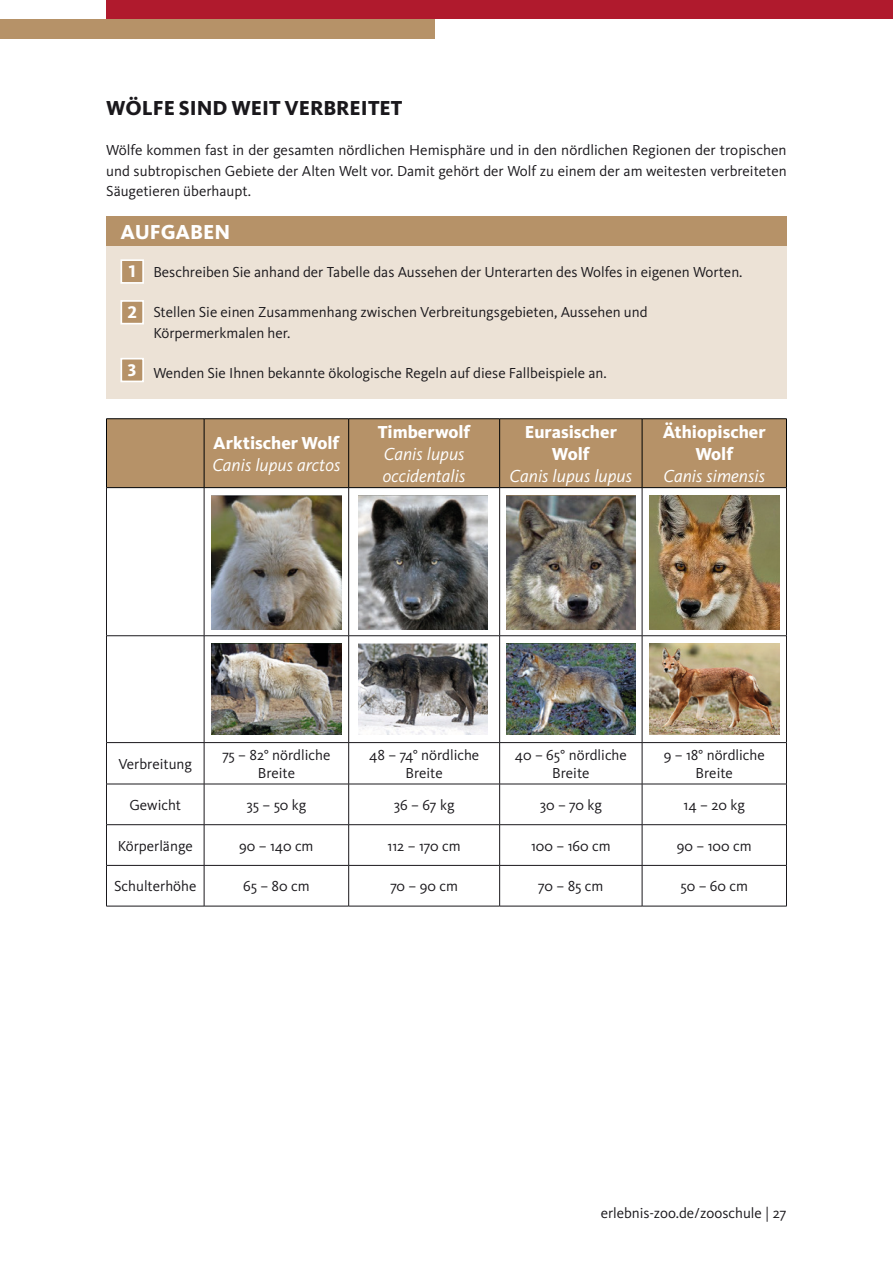
<style>
.page{position:relative;width:893px;height:1263px;background:#fff}
.page>*{position:absolute;margin:0;border:0;box-sizing:border-box;transform-origin:0 0}
.t1{font:800 21px "Kievit OT";color:#1a181c}
.t2{font:800 21px "Kievit OT";color:#fff}
.t3{font:italic 18px/21.6px "Kievit OT";color:#fff}
.t4{font:800 18px/21.6px "Kievit OT";color:#fff;text-align:center}
.t5{font:800 17.55px "Kievit OT";color:#fff}
.t6{font:15px/18px "Kievit OT";color:#1a181c;text-align:center}
</style>
<div class="page">
<div style="left:0;top:19px;width:435px;height:19px;background:#b69268"></div>
<div style="left:106px;top:0;width:787px;height:19px;background:#b01a2d"></div>
<div style="left:106px;top:239px;width:681px;height:159px;background:#ece2d6"></div>
<div style="left:106px;top:216px;width:681px;height:30px;background:#b69268"></div>
<div style="left:120px;top:259px;width:24px;height:25px;background:#b69268;border:2px solid #fff"></div>
<div style="left:120px;top:300px;width:24px;height:24px;background:#b69268;border:2px solid #fff"></div>
<div style="left:120px;top:358px;width:24px;height:24px;background:#b69268;border:2px solid #fff"></div>
<div style="left:107px;top:419px;width:679px;height:68px;background:#b69268"></div>
<hr style="left:106px;top:418px;width:98px;height:1px;background:#010304">
<hr style="left:106px;top:419px;width:1px;height:68px;background:#010304">
<hr style="left:204px;top:418px;width:145px;height:1px;background:#010304">
<hr style="left:204px;top:419px;width:1px;height:68px;background:#010304">
<hr style="left:349px;top:418px;width:151px;height:1px;background:#010304">
<hr style="left:348px;top:419px;width:1px;height:68px;background:#010304">
<hr style="left:500px;top:418px;width:142px;height:1px;background:#010304">
<hr style="left:499px;top:419px;width:1px;height:68px;background:#010304">
<hr style="left:642px;top:418px;width:145px;height:1px;background:#010304">
<hr style="left:642px;top:419px;width:1px;height:68px;background:#010304">
<hr style="left:786px;top:419px;width:1px;height:68px;background:#010304">
<hr style="left:106px;top:487px;width:98px;height:1px;background:#010304">
<hr style="left:204px;top:487px;width:145px;height:1px;background:#010304">
<hr style="left:349px;top:487px;width:151px;height:1px;background:#010304">
<hr style="left:500px;top:487px;width:142px;height:1px;background:#010304">
<hr style="left:642px;top:487px;width:145px;height:1px;background:#010304">
<hr style="left:106px;top:488px;width:1px;height:147px;background:#1a181c">
<hr style="left:204px;top:488px;width:1px;height:147px;background:#1a181c">
<hr style="left:348px;top:488px;width:1px;height:147px;background:#1a181c">
<hr style="left:499px;top:488px;width:1px;height:147px;background:#1a181c">
<hr style="left:642px;top:488px;width:1px;height:147px;background:#1a181c">
<hr style="left:786px;top:488px;width:1px;height:147px;background:#1a181c">
<hr style="left:106px;top:635px;width:98px;height:1px;background:#1a181c">
<hr style="left:106px;top:636px;width:1px;height:106px;background:#1a181c">
<hr style="left:204px;top:635px;width:145px;height:1px;background:#1a181c">
<hr style="left:204px;top:636px;width:1px;height:106px;background:#1a181c">
<hr style="left:349px;top:635px;width:151px;height:1px;background:#1a181c">
<hr style="left:348px;top:636px;width:1px;height:106px;background:#1a181c">
<hr style="left:500px;top:635px;width:142px;height:1px;background:#1a181c">
<hr style="left:499px;top:636px;width:1px;height:106px;background:#1a181c">
<hr style="left:642px;top:635px;width:145px;height:1px;background:#1a181c">
<hr style="left:642px;top:636px;width:1px;height:106px;background:#1a181c">
<hr style="left:786px;top:636px;width:1px;height:106px;background:#1a181c">
<hr style="left:106px;top:742px;width:98px;height:1px;background:#1a181c">
<hr style="left:106px;top:743px;width:1px;height:41px;background:#1a181c">
<hr style="left:204px;top:742px;width:145px;height:1px;background:#1a181c">
<hr style="left:204px;top:743px;width:1px;height:41px;background:#1a181c">
<hr style="left:349px;top:742px;width:151px;height:1px;background:#1a181c">
<hr style="left:348px;top:743px;width:1px;height:41px;background:#1a181c">
<hr style="left:500px;top:742px;width:142px;height:1px;background:#1a181c">
<hr style="left:499px;top:743px;width:1px;height:41px;background:#1a181c">
<hr style="left:642px;top:742px;width:145px;height:1px;background:#1a181c">
<hr style="left:642px;top:743px;width:1px;height:41px;background:#1a181c">
<hr style="left:786px;top:743px;width:1px;height:41px;background:#1a181c">
<hr style="left:106px;top:784px;width:98px;height:1px;background:#1a181c">
<hr style="left:106px;top:784px;width:1px;height:40px;background:#1a181c">
<hr style="left:204px;top:784px;width:145px;height:1px;background:#1a181c">
<hr style="left:204px;top:784px;width:1px;height:40px;background:#1a181c">
<hr style="left:349px;top:784px;width:151px;height:1px;background:#1a181c">
<hr style="left:348px;top:784px;width:1px;height:40px;background:#1a181c">
<hr style="left:500px;top:784px;width:142px;height:1px;background:#1a181c">
<hr style="left:499px;top:784px;width:1px;height:40px;background:#1a181c">
<hr style="left:642px;top:784px;width:145px;height:1px;background:#1a181c">
<hr style="left:642px;top:784px;width:1px;height:40px;background:#1a181c">
<hr style="left:786px;top:784px;width:1px;height:40px;background:#1a181c">
<hr style="left:106px;top:824px;width:98px;height:1px;background:#1a181c">
<hr style="left:106px;top:825px;width:1px;height:40px;background:#1a181c">
<hr style="left:204px;top:824px;width:145px;height:1px;background:#1a181c">
<hr style="left:204px;top:825px;width:1px;height:40px;background:#1a181c">
<hr style="left:349px;top:824px;width:151px;height:1px;background:#1a181c">
<hr style="left:348px;top:825px;width:1px;height:40px;background:#1a181c">
<hr style="left:500px;top:824px;width:142px;height:1px;background:#1a181c">
<hr style="left:499px;top:825px;width:1px;height:40px;background:#1a181c">
<hr style="left:642px;top:824px;width:145px;height:1px;background:#1a181c">
<hr style="left:642px;top:825px;width:1px;height:40px;background:#1a181c">
<hr style="left:786px;top:825px;width:1px;height:40px;background:#1a181c">
<hr style="left:106px;top:865px;width:98px;height:1px;background:#1a181c">
<hr style="left:106px;top:865px;width:1px;height:41px;background:#1a181c">
<hr style="left:204px;top:865px;width:145px;height:1px;background:#1a181c">
<hr style="left:204px;top:865px;width:1px;height:41px;background:#1a181c">
<hr style="left:349px;top:865px;width:151px;height:1px;background:#1a181c">
<hr style="left:348px;top:865px;width:1px;height:41px;background:#1a181c">
<hr style="left:500px;top:865px;width:142px;height:1px;background:#1a181c">
<hr style="left:499px;top:865px;width:1px;height:41px;background:#1a181c">
<hr style="left:642px;top:865px;width:145px;height:1px;background:#1a181c">
<hr style="left:642px;top:865px;width:1px;height:41px;background:#1a181c">
<hr style="left:786px;top:865px;width:1px;height:41px;background:#1a181c">
<hr style="left:106px;top:906px;width:98px;height:1px;background:#1a181c">
<hr style="left:204px;top:906px;width:145px;height:1px;background:#1a181c">
<hr style="left:349px;top:906px;width:151px;height:1px;background:#1a181c">
<hr style="left:500px;top:906px;width:142px;height:1px;background:#1a181c">
<hr style="left:642px;top:906px;width:145px;height:1px;background:#1a181c">
<img style="left:212px;top:495px;width:129px;height:134px">
<img style="left:358px;top:495px;width:130px;height:134px">
<img style="left:506px;top:495px;width:130px;height:134px">
<img style="left:650px;top:495px;width:129px;height:134px">
<img style="left:212px;top:644px;width:129px;height:91px">
<img style="left:358px;top:644px;width:130px;height:91px">
<img style="left:506px;top:644px;width:130px;height:91px">
<img style="left:650px;top:644px;width:129px;height:91px">
<h1 class="t1" style="left:106px;top:95px;width:298px">WÖLFE SIND WEIT VERBREITET</h1>
<p class="t6" style="left:106px;top:140px;width:682px;line-height:20.2px;text-align:justify">Wölfe kommen fast in der gesamten nördlichen Hemisphäre und in den nördlichen Regionen der tropischen und subtropischen Gebiete der Alten Welt vor. Damit gehört der Wolf zu einem der am weitesten verbreiteten Säugetieren überhaupt.</p>
<h1 class="t2" style="left:120px;top:220px;width:111px">AUFGABEN</h1>
<p class="t5" style="left:129px;top:261px;width:8px">1</p>
<p class="t5" style="left:128px;top:302px;width:11px">2</p>
<p class="t6" style="left:153px;top:263px;width:591px">Beschreiben Sie anhand der Tabelle das Aussehen der Unterarten des Wolfes in eigenen Worten.</p>
<p class="t6" style="left:153px;top:302px;width:496px;line-height:20.2px;text-align:left">Stellen Sie einen Zusammenhang zwischen Verbreitungsgebieten, Aussehen und<br>Körpermerkmalen her.</p>
<p class="t6" style="left:153px;top:364px;width:455px">Wenden Sie Ihnen bekannte ökologische Regeln auf diese Fallbeispiele an.</p>
<p class="t5" style="left:128px;top:359px;width:10px">3</p>
<p class="t4" style="left:213px;top:432px;width:128px">Arktischer Wolf</p>
<p class="t3" style="left:212px;top:454px;width:130px">Canis lupus arctos</p>
<p class="t4" style="left:378px;top:422px;width:94px">Timberwolf</p>
<p class="t3" style="left:383px;top:443px;width:84px">Canis lupus occidentalis</p>
<p class="t4" style="left:525px;top:422px;width:94px">Eurasischer<br>Wolf</p>
<p class="t3" style="left:510px;top:465px;width:124px">Canis lupus lupus</p>
<p class="t4" style="left:663px;top:422px;width:104px">Äthiopischer<br>Wolf</p>
<p class="t3" style="left:663px;top:465px;width:103px">Canis simensis</p>
<p class="t6" style="left:118px;top:755px;width:75px">Verbreitung</p>
<p class="t6" style="left:222px;top:746px;width:109px">75 – 82° nördliche<br>Breite</p>
<p class="t6" style="left:369px;top:746px;width:112px">48 – 74° nördliche<br>Breite</p>
<p class="t6" style="left:515px;top:746px;width:113px">40 – 65° nördliche<br>Breite</p>
<p class="t6" style="left:664px;top:746px;width:102px">9 – 18° nördliche<br>Breite</p>
<p class="t6" style="left:129px;top:796px;width:53px">Gewicht</p>
<p class="t6" style="left:246px;top:796px;width:62px">35 – 50 kg</p>
<p class="t6" style="left:394px;top:796px;width:62px">36 – 67 kg</p>
<p class="t6" style="left:540px;top:796px;width:64px">30 – 70 kg</p>
<p class="t6" style="left:683px;top:796px;width:63px">14 – 20 kg</p>
<p class="t6" style="left:118px;top:837px;width:76px">Körperlänge</p>
<p class="t6" style="left:239px;top:837px;width:76px">90 – 140 cm</p>
<p class="t6" style="left:388px;top:837px;width:75px">112 – 170 cm</p>
<p class="t6" style="left:531px;top:837px;width:81px">100 – 160 cm</p>
<p class="t6" style="left:677px;top:837px;width:76px">90 – 100 cm</p>
<p class="t6" style="left:114px;top:878px;width:84px">Schulterhöhe</p>
<p class="t6" style="left:243px;top:878px;width:68px">65 – 80 cm</p>
<p class="t6" style="left:390px;top:878px;width:69px">70 – 90 cm</p>
<p class="t6" style="left:538px;top:878px;width:67px">70 – 85 cm</p>
<p class="t6" style="left:680px;top:878px;width:69px">50 – 60 cm</p>
<p class="t6" style="left:601px;top:1204px;width:187px">erlebnis-zoo.de/zooschule | 27</p>
</div>
